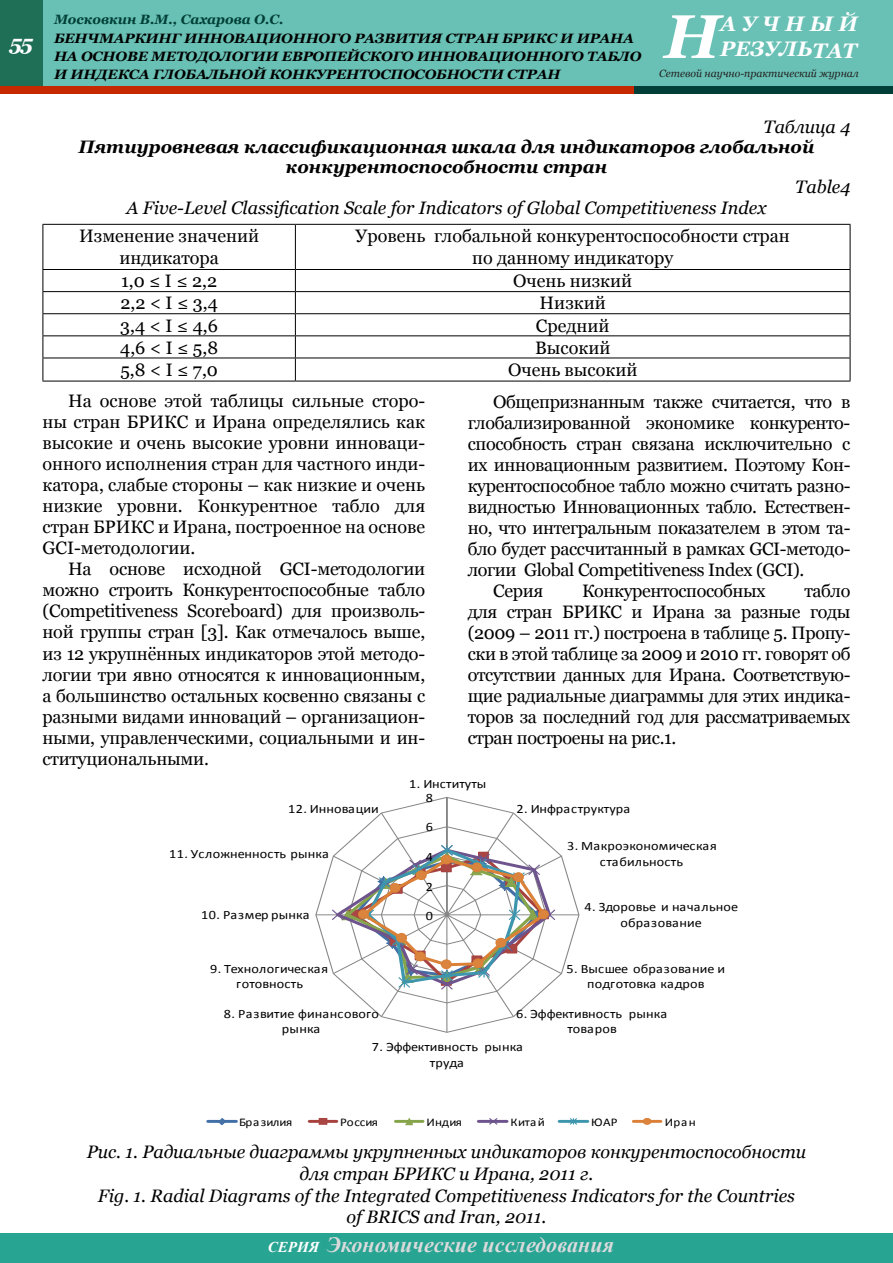
<style>
.page{position:relative;width:893px;height:1263px;background:#fff}
.page>*{position:absolute;margin:0;border:0;box-sizing:border-box;transform-origin:0 0}
.t1{font:italic 700 61.5px "Georgia";color:#fff}
.t2{font:italic 700 21.75px "Times New Roman";color:#dadbdc}
.t3{font:italic 700 21px/25.2px "Georgia";color:#fff}
.t4{font:18px/21px "Georgia";letter-spacing:-.02em;color:#000;text-align:justify}
.t5{font:italic 18px/21.6px "Georgia";color:#000;text-align:center}
.t6{font:18px/21.6px "Georgia";color:#000;text-align:center}
.t7{font:italic 700 18px/20.2px "Georgia";color:#000;text-align:center}
.t8{font:italic 700 13.5px/18px "Georgia";letter-spacing:-.01em;color:#000;scale:1.05 1}
.t9{font:italic 700 13.5px "Georgia";color:#003f37}
.t10{font:12.75px/15.8px "Calibri";letter-spacing:.005em;color:#000;text-align:center;scale:1.11 1}
.t11{font:11.7px "Calibri";letter-spacing:.005em;color:#000;scale:1.11 1}
.t12{font:italic 10.5px "Georgia";color:#222}
.s1{font-size:21px;color:#fff}
.s2{font-size:15px;color:#fff}
</style>
<div class="page">
<div style="left:0;top:0;width:893px;height:94px;background:#69c0b4"></div>
<div style="left:0;top:0;width:43px;height:90px;background:#1e6f56"></div>
<div style="left:0;top:86px;width:655px;height:8px;background:#c62900"></div>
<div style="left:634px;top:86px;width:259px;height:8px;background:#003f37"></div>
<div style="left:0;top:1233px;width:893px;height:30px;background:#28a493"></div>
<hr style="left:43px;top:224px;width:252px;height:1px;background:#000">
<hr style="left:295px;top:224px;width:555px;height:1px;background:#000">
<hr style="left:43px;top:269px;width:252px;height:1px;background:#000">
<hr style="left:295px;top:269px;width:555px;height:1px;background:#000">
<hr style="left:43px;top:291px;width:252px;height:1px;background:#000">
<hr style="left:295px;top:291px;width:555px;height:1px;background:#000">
<hr style="left:43px;top:313px;width:252px;height:1px;background:#000">
<hr style="left:295px;top:313px;width:555px;height:1px;background:#000">
<hr style="left:43px;top:335px;width:252px;height:1px;background:#000">
<hr style="left:295px;top:335px;width:555px;height:1px;background:#000">
<hr style="left:43px;top:358px;width:252px;height:1px;background:#000">
<hr style="left:295px;top:358px;width:555px;height:1px;background:#000">
<hr style="left:43px;top:381px;width:252px;height:1px;background:#000">
<hr style="left:295px;top:381px;width:555px;height:1px;background:#000">
<hr style="left:43px;top:225px;width:1px;height:44px;background:#000">
<svg style="left:43px;top:270px;width:1px;height:111px"></svg>
<hr style="left:295px;top:225px;width:1px;height:44px;background:#000">
<hr style="left:850px;top:225px;width:1px;height:44px;background:#000">
<svg style="left:295px;top:270px;width:1px;height:111px"></svg>
<svg style="left:850px;top:270px;width:1px;height:111px"></svg>
<svg style="left:206px;top:797px;width:457px;height:329px"></svg>
<p class="t3" style="left:720px;top:11px;width:139px">АУЧНЫЙ<br>РЕЗУЛЬТАТ</p>
<p class="t12" style="left:659px;top:66px;width:201px">Сетевой научно-практический журнал</p>
<p class="t9" style="left:54px;top:10px;width:231px">Московкин В.М., Сахарова О.С.</p>
<h1 class="t1" style="left:664px;top:-3px;width:58px">Н</h1>
<p class="t8" style="left:54px;top:29px;width:561px;text-indent:-45px"><span class="s1">55</span> БЕНЧМАРКИНГ ИННОВАЦИОННОГО РАЗВИТИЯ СТРАН БРИКС И ИРАНА<br>НА ОСНОВЕ МЕТОДОЛОГИИ ЕВРОПЕЙСКОГО ИННОВАЦИОННОГО ТАБЛО<br>И ИНДЕКСА ГЛОБАЛЬНОЙ КОНКУРЕНТОСПОСОБНОСТИ СТРАН</p>
<p class="t5" style="left:764px;top:116px;width:88px">Таблица 4</p>
<p class="t7" style="left:79px;top:137px;width:737px">Пятиуровневая классификационная шкала для индикаторов глобальной конкурентоспособности стран</p>
<p class="t5" style="left:795px;top:177px;width:57px">Table4</p>
<p class="t5" style="left:127px;top:197px;width:641px">A Five-Level Classification Scale for Indicators of Global Competitiveness Index</p>
<p class="t6" style="left:79px;top:226px;width:182px">Изменение значений индикатора</p>
<p class="t6" style="left:356px;top:226px;width:436px">Уровень глобальной конкурентоспособности стран по данному индикатору</p>
<p class="t4" style="left:121px;top:271px;width:98px">1,0 ≤ I ≤ 2,2</p>
<p class="t6" style="left:513px;top:271px;width:121px">Очень низкий</p>
<p class="t4" style="left:120px;top:293px;width:99px">2,2 &lt; I ≤ 3,4</p>
<p class="t4" style="left:540px;top:293px;width:68px">Низкий</p>
<p class="t4" style="left:120px;top:315px;width:99px">3,4 &lt; I ≤ 4,6</p>
<p class="t6" style="left:536px;top:315px;width:75px">Средний</p>
<p class="t4" style="left:120px;top:337px;width:99px">4,6 &lt; I ≤ 5,8</p>
<p class="t6" style="left:535px;top:337px;width:77px">Высокий</p>
<p class="t4" style="left:120px;top:360px;width:99px">5,8 &lt; I ≤ 7,0</p>
<p class="t6" style="left:508px;top:360px;width:131px">Очень высокий</p>
<p class="t4" style="left:43px;top:391px;width:384px;text-indent:26px">На основе этой таблицы сильные сторо&shy;ны стран БРИКС и Ирана определялись как высокие и очень высокие уровни инноваци&shy;онного исполнения стран для частного инди&shy;катора, слабые стороны – как низкие и очень низкие уровни. Конкурентное табло для стран БРИКС и Ирана, построенное на основе GCI-методологии.</p>
<p class="t4" style="left:43px;top:559px;width:384px;text-indent:26px">На основе исходной GCI-методологии можно строить Конкурентоспособные табло (Competitiveness Scoreboard) для произволь&shy;ной группы стран [3]. Как отмечалось выше, из 12 укрупнённых индикаторов этой методо&shy;логии три явно относятся к инновационным, а большинство остальных косвенно связаны с разными видами инноваций – организацион&shy;ными, управленческими, социальными и ин&shy;ституциональными.</p>
<p class="t4" style="left:493px;top:391px;width:359px">Общепризнанным также считается, что в</p>
<p class="t4" style="left:468px;top:412px;width:384px">глобализированной экономике конкуренто-</p>
<p class="t4" style="left:468px;top:433px;width:384px">способность стран связана исключительно с</p>
<p class="t4" style="left:468px;top:454px;width:384px">их инновационным развитием. Поэтому Кон-</p>
<p class="t4" style="left:468px;top:475px;width:384px">курентоспособное табло можно считать разно-</p>
<p class="t4" style="left:468px;top:496px;width:384px">видностью Инновационных табло. Естествен-</p>
<p class="t4" style="left:468px;top:517px;width:384px">но, что интегральным показателем в этом та-</p>
<p class="t4" style="left:468px;top:538px;width:384px">бло будет рассчитанный в рамках GCI-методо-</p>
<p class="t4" style="left:468px;top:559px;width:338px">логии Global Competitiveness Index (GCI).</p>
<p class="t4" style="left:493px;top:580px;width:51px">Серия</p>
<p class="t4" style="left:582px;top:580px;width:185px">Конкурентоспособных</p>
<p class="t4" style="left:468px;top:580px;width:384px;text-indent:337px">табло для стран БРИКС и Ирана за разные годы (2009 – 2011 гг.) построена в таблице 5. Пропу&shy;ски в этой таблице за 2009 и 2010 гг. говорят об отсутствии данных для Ирана. Соответствую&shy;щие радиальные диаграммы для этих индика&shy;торов за последний год для рассматриваемых стран построены на рис.1.</p>
<p class="t10" style="left:409px;top:776px;width:71px">1. Институты</p>
<p class="t10" style="left:426px;top:790px;width:8px">8</p>
<p class="t10" style="left:516px;top:801px;width:104px">2. Инфраструктура</p>
<p class="t10" style="left:567px;top:838px;width:137px">3. Макроэкономическая стабильность</p>
<p class="t10" style="left:585px;top:899px;width:140px">4. Здоровье и начальное образование</p>
<p class="t10" style="left:566px;top:961px;width:144px">5. Высшее образование и подготовка кадров</p>
<p class="t10" style="left:516px;top:1006px;width:138px">6. Эффективность рынка товаров</p>
<p class="t10" style="left:372px;top:1039px;width:138px">7. Эффективность рынка труда</p>
<p class="t10" style="left:288px;top:801px;width:83px">12. Инновации</p>
<p class="t10" style="left:426px;top:819px;width:8px">6</p>
<p class="t10" style="left:169px;top:846px;width:145px">11. Усложненность рынка</p>
<p class="t10" style="left:426px;top:849px;width:8px">4</p>
<p class="t10" style="left:426px;top:878px;width:8px">2</p>
<p class="t10" style="left:201px;top:907px;width:99px">10. Размер рынка</p>
<p class="t10" style="left:426px;top:908px;width:8px">0</p>
<p class="t10" style="left:210px;top:961px;width:108px">9. Технологическая готовность</p>
<p class="t10" style="left:224px;top:1006px;width:141px">8. Развитие финансового рынка</p>
<p class="t11" style="left:239px;top:1115px;width:49px">Бразилия</p>
<p class="t11" style="left:340px;top:1115px;width:36px">Россия</p>
<p class="t11" style="left:426px;top:1115px;width:34px">Индия</p>
<p class="t11" style="left:511px;top:1115px;width:33px">Китай</p>
<p class="t11" style="left:591px;top:1115px;width:25px">ЮАР</p>
<p class="t11" style="left:665px;top:1115px;width:29px">Иран</p>
<p class="t5" style="left:87px;top:1141px;width:721px">Рис. 1. Радиальные диаграммы укрупненных индикаторов конкурентоспособности для стран БРИКС и Ирана, 2011 г.<br>Fig. 1. Radial Diagrams of the Integrated Competitiveness Indicators for the Countries<br>of BRICS and Iran, 2011.</p>
<p class="t2" style="left:268px;top:1229px;width:348px"><span class="s2">СЕРИЯ</span> Экономические исследования</p>
</div>
